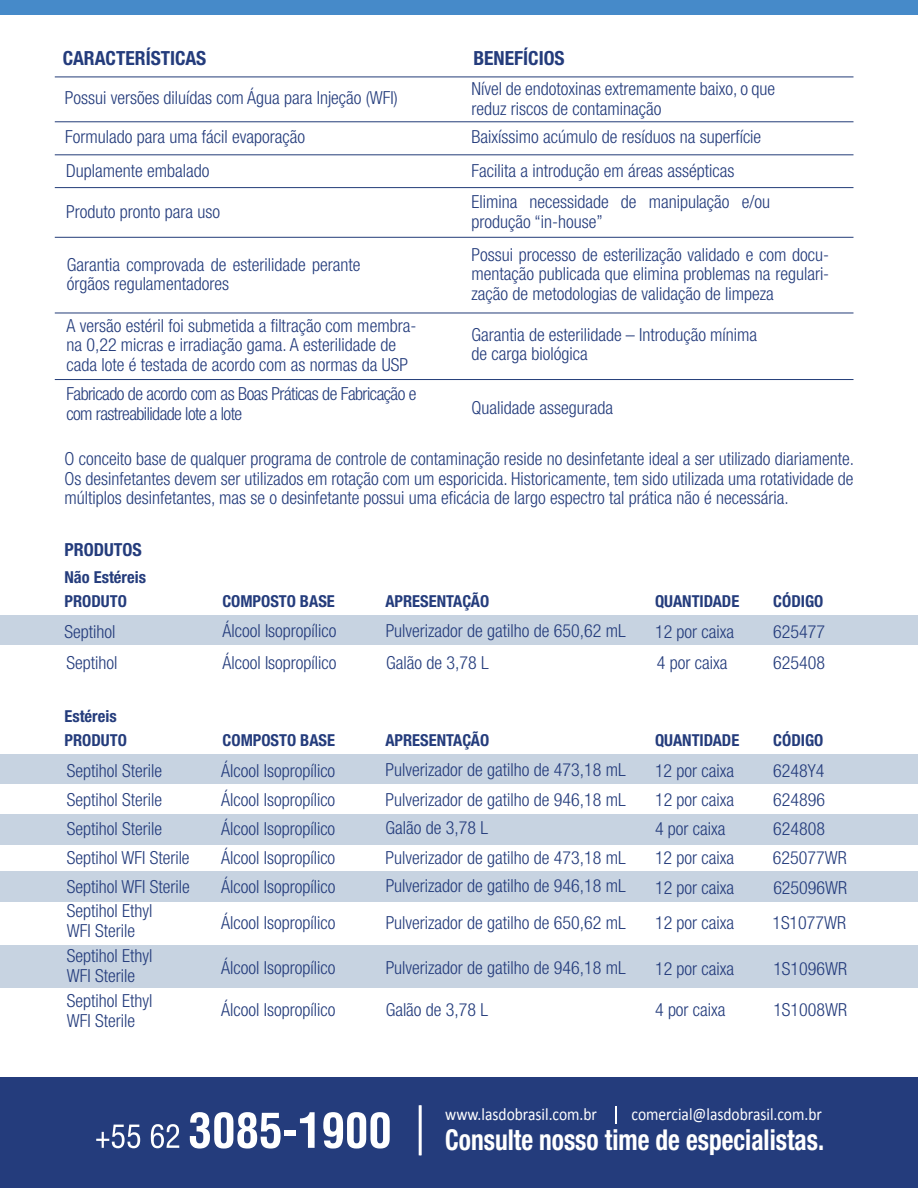
<style>
.page{position:relative;width:918px;height:1188px;background:#fff}
.page>*{position:absolute;margin:0;border:0;box-sizing:border-box;transform-origin:0 0}
.t1{font:700 condensed 28.8px "Helvetica Neue LT Pro";color:#fff;scale:.88 1}
.t2{font:700 condensed 19.5px "Helvetica Neue LT Pro";color:#243c7c}
.t3{font:300 condensed 18px/19.5px "Helvetica Neue LT Pro";color:#243c7c}
.t4{font:300 condensed 18px/19.5px "Helvetica Neue LT Pro";letter-spacing:-.03em;color:#243c7c}
.t5{font:700 condensed 18px "Helvetica Neue LT Pro";color:#243c7c}
.t6{font:17.55px "Calibri";color:#fff;scale:.88 1}
.t7{font:700 condensed 16.5px "Helvetica Neue LT Pro";color:#243c7c}
</style>
<div class="page">
<div style="left:0;top:0;width:918px;height:15px;background:#468ac9"></div>
<div style="left:0;top:1077px;width:918px;height:111px;background:#243c7c"></div>
<div style="left:0;top:615px;width:918px;height:30px;background:#c7d3e1"></div>
<div style="left:0;top:754px;width:918px;height:30px;background:#c7d3e1"></div>
<div style="left:0;top:814px;width:918px;height:30px;background:#c7d3e1"></div>
<div style="left:0;top:871px;width:918px;height:30px;background:#c7d3e1"></div>
<div style="left:0;top:945px;width:918px;height:43px;background:#c7d3e1"></div>
<svg style="left:96px;top:1125px;width:44px;height:23px"></svg>
<svg style="left:151px;top:1124px;width:28px;height:24px"></svg>
<svg style="left:190px;top:1112px;width:91px;height:37px"></svg>
<div style="left:285px;top:1130px;width:11px;height:6px;background:#fff"></div>
<svg style="left:300px;top:1112px;width:15px;height:36px"></svg>
<svg style="left:323px;top:1112px;width:67px;height:37px"></svg>
<hr style="left:419px;top:1105px;width:3px;height:50px;background:#fff">
<svg style="left:615px;top:1107px;width:1px;height:17px"></svg>
<hr style="left:55px;top:77px;width:799px;height:1px;background:#233c78">
<hr style="left:55px;top:121px;width:799px;height:1px;background:#233c78">
<hr style="left:55px;top:154px;width:799px;height:1px;background:#233c78">
<hr style="left:55px;top:187px;width:799px;height:1px;background:#233c78">
<hr style="left:55px;top:237px;width:799px;height:1px;background:#233c78">
<hr style="left:55px;top:313px;width:799px;height:1px;background:#233c78">
<hr style="left:55px;top:379px;width:799px;height:1px;background:#233c78">
<p class="t2" style="left:63px;top:47px;width:145px">CARACTERÍSTICAS</p>
<p class="t2" style="left:473px;top:47px;width:93px">BENEFÍCIOS</p>
<p class="t3" style="left:65px;top:79px;width:334px;line-height:39.2px">Possui versões diluídas com Água para Injeção (WFI)<br>Formulado para uma fácil evaporação</p>
<p class="t3" style="left:472px;top:80px;width:305px">Nível de endotoxinas extremamente baixo, o que reduz riscos de contaminação</p>
<p class="t3" style="left:472px;top:129px;width:291px">Baixíssimo acúmulo de resíduos na superfície</p>
<p class="t3" style="left:66px;top:162px;width:145px">Duplamente embalado</p>
<p class="t3" style="left:472px;top:162px;width:264px">Facilita a introdução em áreas assépticas</p>
<p class="t3" style="left:66px;top:203px;width:155px">Produto pronto para uso</p>
<p class="t3" style="left:67px;top:256px;width:295px">Garantia comprovada de esterilidade perante órgãos regulamentadores</p>
<p class="t3" style="left:66px;top:317px;width:351px">A versão estéril foi submetida a filtração com membra&shy;na 0,22 micras e irradiação gama. A esterilidade de cada lote é testada de acordo com as normas da USP</p>
<p class="t4" style="left:66px;top:386px;width:352px">Fabricado de acordo com as Boas Práticas de Fabricação e com rastreabilidade lote a lote</p>
<p class="t3" style="left:472px;top:194px;width:300px">Elimina necessidade de manipulação e/ou produção “in-house”</p>
<p class="t3" style="left:472px;top:246px;width:359px;text-align:justify">Possui processo de esterilização validado e com docu&shy;mentação publicada que elimina problemas na regulari&shy;zação de metodologias de validação de limpeza</p>
<p class="t3" style="left:472px;top:326px;width:287px">Garantia de esterilidade – Introdução mínima de carga biológica</p>
<p class="t3" style="left:472px;top:400px;width:143px">Qualidade assegurada</p>
<p class="t3" style="left:65px;top:451px;width:791px;text-align:justify">O conceito base de qualquer programa de controle de contaminação reside no desinfetante ideal a ser utilizado diariamente.<br>Os desinfetantes devem ser utilizados em rotação com um esporicida. Historicamente, tem sido utilizada uma rotatividade de múltiplos desinfetantes, mas se o desinfetante possui uma eficácia de largo espectro tal prática não é necessária.</p>
<p class="t5" style="left:65px;top:539px;width:79px">PRODUTOS</p>
<p class="t7" style="left:65px;top:568px;width:83px">Não Estéreis</p>
<p class="t7" style="left:65px;top:592px;width:64px">PRODUTO</p>
<p class="t7" style="left:222px;top:592px;width:114px">COMPOSTO BASE</p>
<p class="t7" style="left:385px;top:591px;width:105px">APRESENTAÇÃO</p>
<p class="t7" style="left:655px;top:591px;width:86px">QUANTIDADE</p>
<p class="t7" style="left:773px;top:591px;width:52px">CÓDIGO</p>
<p class="t3" style="left:65px;top:617px;width:54px;line-height:31.5px">Septihol<br>Septihol</p>
<p class="t3" style="left:222px;top:617px;width:116px;line-height:31.5px">Álcool Isopropílico<br>Álcool Isopropílico</p>
<p class="t3" style="left:386px;top:622px;width:242px">Pulverizador de gatilho de 650,62 mL</p>
<p class="t3" style="left:386px;top:654px;width:104px">Galão de 3,78 L</p>
<p class="t3" style="left:655px;top:624px;width:81px">12 por caixa</p>
<p class="t3" style="left:657px;top:654px;width:72px">4 por caixa</p>
<p class="t3" style="left:773px;top:624px;width:53px">625477</p>
<p class="t3" style="left:773px;top:654px;width:53px">625408</p>
<p class="t7" style="left:65px;top:707px;width:54px">Estéreis</p>
<p class="t7" style="left:65px;top:731px;width:64px">PRODUTO</p>
<p class="t7" style="left:223px;top:731px;width:114px">COMPOSTO BASE</p>
<p class="t7" style="left:385px;top:731px;width:105px">APRESENTAÇÃO</p>
<p class="t7" style="left:655px;top:731px;width:86px">QUANTIDADE</p>
<p class="t7" style="left:773px;top:731px;width:52px">CÓDIGO</p>
<p class="t3" style="left:67px;top:757px;width:97px;line-height:29.1px">Septihol Sterile<br>Septihol Sterile</p>
<p class="t3" style="left:221px;top:757px;width:116px;line-height:29px">Álcool Isopropílico<br>Álcool Isopropílico</p>
<p class="t3" style="left:386px;top:761px;width:242px">Pulverizador de gatilho de 473,18 mL</p>
<p class="t3" style="left:386px;top:791px;width:242px">Pulverizador de gatilho de 946,18 mL</p>
<p class="t3" style="left:655px;top:763px;width:81px">12 por caixa</p>
<p class="t3" style="left:655px;top:791px;width:81px">12 por caixa</p>
<p class="t3" style="left:773px;top:763px;width:53px">6248Y4</p>
<p class="t3" style="left:773px;top:791px;width:53px">624896</p>
<p class="t3" style="left:67px;top:815px;width:124px;line-height:29.1px">Septihol Sterile<br>Septihol WFI Sterile</p>
<p class="t3" style="left:221px;top:815px;width:116px;line-height:29px">Álcool Isopropílico<br>Álcool Isopropílico</p>
<p class="t3" style="left:386px;top:814px;width:242px;line-height:29.7px">Galão de 3,78 L<br>Pulverizador de gatilho de 473,18 mL</p>
<p class="t3" style="left:655px;top:816px;width:81px;line-height:28.5px">4 por caixa<br>12 por caixa</p>
<p class="t3" style="left:773px;top:816px;width:75px;line-height:28.5px">624808<br>625077WR</p>
<p class="t3" style="left:67px;top:878px;width:124px">Septihol WFI Sterile</p>
<p class="t3" style="left:221px;top:870px;width:116px;line-height:36.5px">Álcool Isopropílico<br>Álcool Isopropílico</p>
<p class="t3" style="left:386px;top:869px;width:242px;line-height:37.2px">Pulverizador de gatilho de 946,18 mL<br>Pulverizador de gatilho de 650,62 mL</p>
<p class="t3" style="left:655px;top:871px;width:81px;line-height:36px">12 por caixa<br>12 por caixa</p>
<p class="t3" style="left:772px;top:871px;width:76px;line-height:36px">625096WR<br>1S1077WR</p>
<p class="t3" style="left:221px;top:960px;width:116px">Álcool Isopropílico</p>
<p class="t3" style="left:221px;top:1001px;width:116px">Álcool Isopropílico</p>
<p class="t3" style="left:67px;top:902px;width:87px">Septihol Ethyl<br>WFI Sterile</p>
<p class="t3" style="left:67px;top:948px;width:87px">Septihol Ethyl<br>WFI Sterile</p>
<p class="t3" style="left:67px;top:993px;width:87px">Septihol Ethyl<br>WFI Sterile</p>
<p class="t3" style="left:386px;top:959px;width:242px">Pulverizador de gatilho de 946,18 mL</p>
<p class="t3" style="left:386px;top:1001px;width:104px">Galão de 3,78 L</p>
<p class="t3" style="left:773px;top:961px;width:75px">1S1096WR</p>
<p class="t3" style="left:773px;top:1001px;width:75px">1S1008WR</p>
<p class="t3" style="left:655px;top:961px;width:81px">12 por caixa</p>
<p class="t3" style="left:655px;top:1001px;width:72px">4 por caixa</p>
<p class="t6" style="left:445px;top:1107px;width:174px">www.lasdobrasil.com.br</p>
<p class="t6" style="left:632px;top:1107px;width:218px">comercial@lasdobrasil.com.br</p>
<h1 class="t1" style="left:445px;top:1123px;width:432px">Consulte nosso time de especialistas.</h1>
</div>
